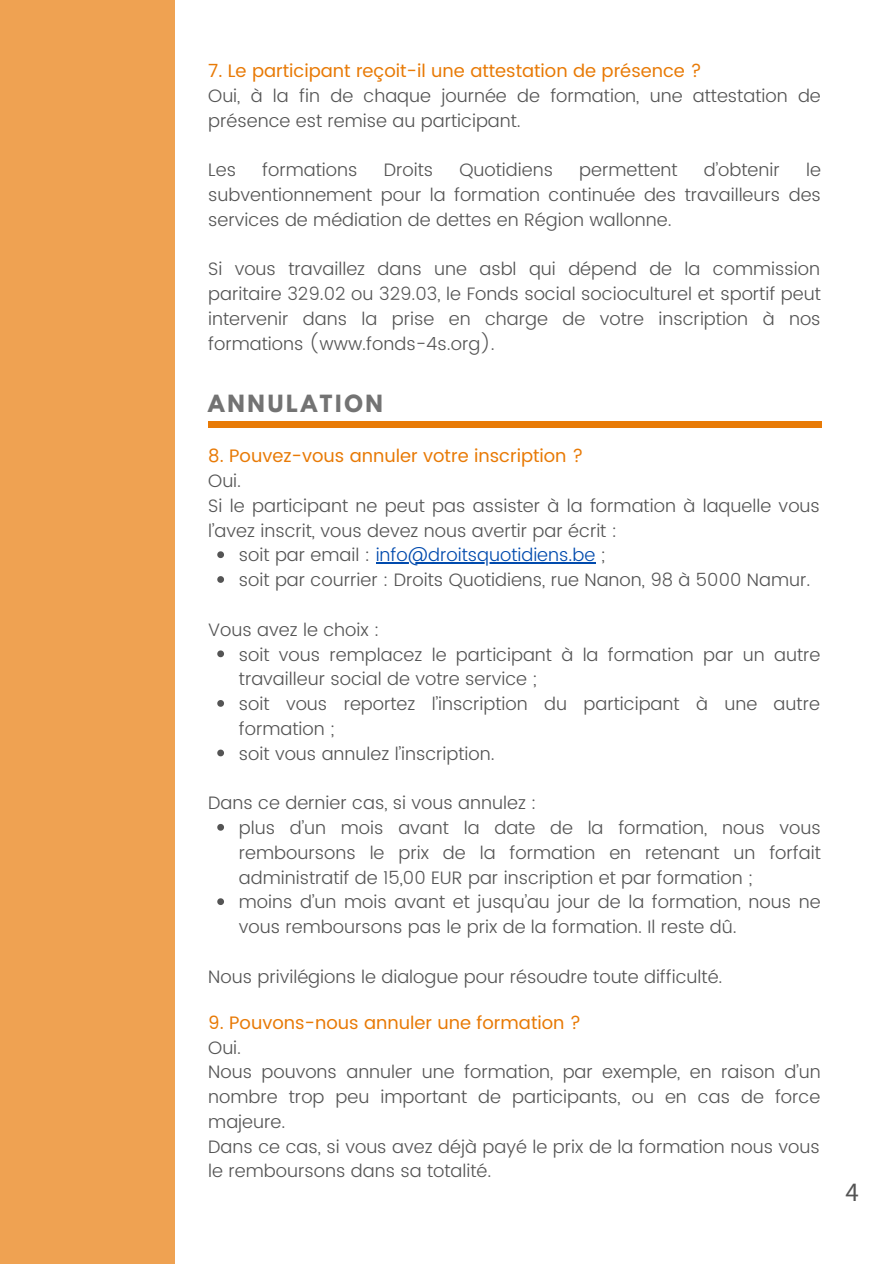
<style>
.page{position:relative;width:894px;height:1264px;background:#fff}
.page>*{position:absolute;margin:0;border:0;box-sizing:border-box;transform-origin:0 0}
.t1{font:27px "Source Sans Pro";color:#545454}
.t2{font:700 21px "League Spartan";letter-spacing:.13em;color:#737373}
.t3{font:300 18px/24.8px "Poppins";color:#545454}
.t4{font:18px "Poppins";color:#e87a06}
.t5{font:300 18px "Poppins";color:#004aad}
.s1{color:#545454}
</style>
<div class="page">
<div style="left:0;top:0;width:175px;height:1263px;background:#efa252"></div>
<div style="left:208px;top:421px;width:613px;height:7px;background:#e87a06"></div>
<svg style="left:217px;top:551px;width:7px;height:7px"></svg>
<hr style="left:375px;top:562px;width:220px;height:1px;background:#004aad">
<svg style="left:217px;top:576px;width:7px;height:7px"></svg>
<svg style="left:217px;top:650px;width:7px;height:7px"></svg>
<svg style="left:217px;top:700px;width:7px;height:6px"></svg>
<svg style="left:217px;top:749px;width:7px;height:7px"></svg>
<svg style="left:217px;top:824px;width:7px;height:6px"></svg>
<svg style="left:217px;top:898px;width:7px;height:7px"></svg>
<p class="t4" style="left:208px;top:60px;width:495px">7. Le participant reçoit-il une attestation de présence ?</p>
<p class="t3" style="left:208px;top:83px;width:614px">Oui, à la fin de chaque journée de formation, une attestation de présence est remise au participant.</p>
<p class="t3" style="left:208px;top:158px;width:29px">Les</p>
<p class="t3" style="left:262px;top:158px;width:97px">formations</p>
<p class="t3" style="left:383px;top:158px;width:51px">Droits</p>
<p class="t3" style="left:459px;top:158px;width:95px">Quotidiens</p>
<p class="t3" style="left:579px;top:158px;width:100px">permettent</p>
<p class="t3" style="left:703px;top:158px;width:77px">d’obtenir</p>
<p class="t3" style="left:208px;top:158px;width:614px;text-align:justify;text-indent:597px">le subventionnement pour la formation continuée des travailleurs des services de médiation de dettes en Région wallonne.</p>
<p class="t3" style="left:208px;top:257px;width:614px;text-align:justify">Si vous travaillez dans une asbl qui dépend de la commission paritaire 329.02 ou 329.03, le Fonds social socioculturel et sportif peut intervenir dans la prise en charge de votre inscription à nos formations (www.fonds-4s.org).</p>
<p class="t2" style="left:208px;top:392px;width:176px">ANNULATION</p>
<p class="t4" style="left:208px;top:445px;width:376px">8. Pouvez-vous annuler votre inscription ?</p>
<p class="t3" style="left:208px;top:468px;width:34px">Oui.</p>
<p class="t3" style="left:208px;top:493px;width:613px">Si le participant ne peut pas assister à la formation à laquelle vous l’avez inscrit, vous devez nous avertir par écrit :</p>
<p class="t5" style="left:239px;top:544px;width:368px"><span class="s1">soit par email :</span> info@droitsquotidiens.be <span class="s1">;</span></p>
<p class="t3" style="left:239px;top:567px;width:573px">soit par courrier : Droits Quotidiens, rue Nanon, 98 à 5000 Namur.</p>
<p class="t3" style="left:208px;top:617px;width:173px">Vous avez le choix :</p>
<p class="t3" style="left:239px;top:642px;width:583px">soit vous remplacez le participant à la formation par un autre travailleur social de votre service ;</p>
<p class="t3" style="left:239px;top:691px;width:582px">soit vous reportez l’inscription du participant à une autre formation ;</p>
<p class="t3" style="left:239px;top:741px;width:257px">soit vous annulez l’inscription.</p>
<p class="t3" style="left:208px;top:790px;width:330px">Dans ce dernier cas, si vous annulez :</p>
<p class="t3" style="left:239px;top:815px;width:583px;text-align:justify">plus d’un mois avant la date de la formation, nous vous remboursons le prix de la formation en retenant un forfait administratif de 15,00 EUR par inscription et par formation ;</p>
<p class="t3" style="left:239px;top:889px;width:583px">moins d’un mois avant et jusqu’au jour de la formation, nous ne vous remboursons pas le prix de la formation. Il reste dû.</p>
<p class="t3" style="left:208px;top:964px;width:515px">Nous privilégions le dialogue pour résoudre toute difficulté.</p>
<p class="t4" style="left:208px;top:1011px;width:374px">9. Pouvons-nous annuler une formation ?</p>
<p class="t3" style="left:208px;top:1034px;width:34px">Oui.</p>
<p class="t3" style="left:208px;top:1059px;width:613px;text-align:justify">Nous pouvons annuler une formation, par exemple, en raison d’un nombre trop peu important de participants, ou en cas de force majeure.</p>
<p class="t3" style="left:208px;top:1134px;width:613px">Dans ce cas, si vous avez déjà payé le prix de la formation nous vous le remboursons dans sa totalité.</p>
<p class="t1" style="left:845px;top:1173px;width:15px">4</p>
</div>
